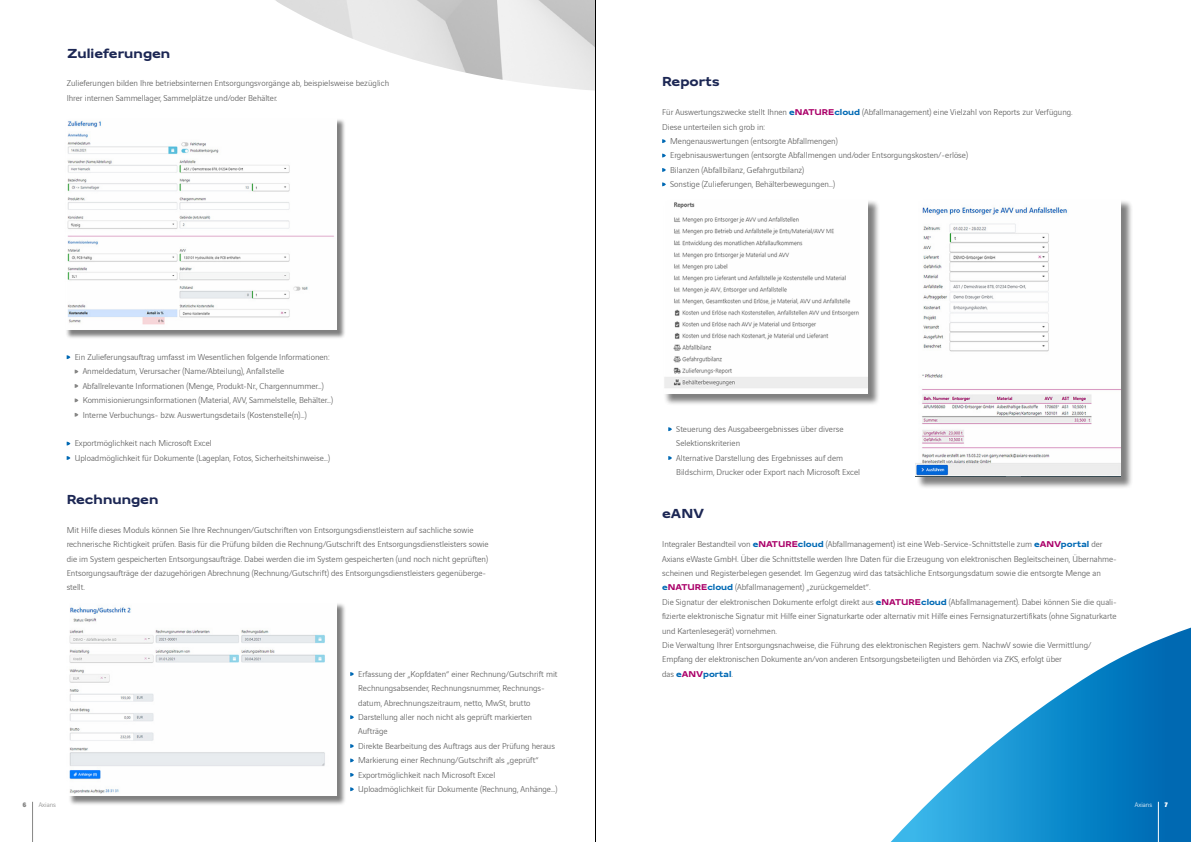
<style>
.page{position:relative;width:1191px;height:842px;background:#fff}
.page>*{position:absolute;margin:0;border:0;box-sizing:border-box;transform-origin:0 0}
.t1{font:700 14px "Vinci Sans Expanded";color:#1c2754}
.t2{font:300 9px/14.4px "Vinci Sans";color:#565656}
.t3{font:700 9px "Vinci Sans Expanded";color:#0069b4}
.t4{font:300 7px "Vinci Sans";color:#878786}
.t5{font:300 7px "Vinci Sans";color:#fff}
.t6{font:900 7px "Vinci Sans";color:#878786}
.t7{font:900 7px "Vinci Sans";color:#fff}
.s1{font-family:"Vinci Sans Expanded";font-weight:700;color:#0069b4}
.s2{font-family:"Vinci Sans Expanded";font-weight:700;color:#aa0069}
.s3{font-family:"Vinci Sans";font-weight:300;color:#565656}
.s4{color:#aa0069}
</style>
<div class="page">
<svg style="left:891px;top:628px;width:300px;height:214px"></svg>
<hr style="left:32px;top:802px;width:1px;height:40px;background:#878786">
<svg style="left:350px;top:672px;width:4px;height:4px"></svg>
<svg style="left:350px;top:715px;width:4px;height:4px"></svg>
<svg style="left:350px;top:744px;width:4px;height:4px"></svg>
<svg style="left:350px;top:758px;width:4px;height:4px"></svg>
<svg style="left:350px;top:773px;width:4px;height:4px"></svg>
<svg style="left:350px;top:787px;width:4px;height:4px"></svg>
<div style="left:68px;top:603px;width:279px;height:203px;background:#000;opacity:.5"></div>
<img style="left:68px;top:603px;width:269px;height:193px">
<div style="left:65px;top:118px;width:281px;height:221px;background:#000;opacity:.5"></div>
<img style="left:65px;top:118px;width:272px;height:212px">
<img style="left:275px;top:0;width:320px;height:91px">
<svg style="left:662px;top:139px;width:4px;height:4px"></svg>
<svg style="left:662px;top:154px;width:4px;height:3px"></svg>
<svg style="left:662px;top:168px;width:4px;height:4px"></svg>
<svg style="left:662px;top:182px;width:4px;height:4px"></svg>
<div style="left:663px;top:199px;width:217px;height:207px;background:#000;opacity:.5"></div>
<img style="left:663px;top:199px;width:204px;height:195px">
<div style="left:916px;top:199px;width:217px;height:290px;background:#000;opacity:.5"></div>
<img style="left:915px;top:199px;width:206px;height:277px">
<svg style="left:668px;top:427px;width:4px;height:4px"></svg>
<svg style="left:668px;top:456px;width:4px;height:4px"></svg>
<hr style="left:1158px;top:802px;width:1px;height:40px;background:#fff">
<hr style="left:595px;top:0;width:1px;height:842px;background:#000">
<h1 class="t1" style="left:67px;top:42px;width:105px">Zulieferungen</h1>
<p class="t2" style="left:67px;top:76px;width:324px">Zulieferungen bilden Ihre betriebsinternen Entsorgungsvorgänge ab, beispielsweise bezüglich<br>Ihrer internen Sammellager, Sammelplätze und/oder Behälter.</p>
<p class="t2" style="left:83px;top:349px;width:252px;text-indent:-8px">Ein Zulieferungsauftrag umfasst im Wesentlichen folgende Informationen:<br>Anmeldedatum, Verursacher (Name/Abteilung), Anfallstelle Abfallrelevante Informationen (Menge, Produkt-Nr., Chargennummer…)<br>Kommisionierungsinformationen (Material, AVV, Sammelstelle, Behälter…)<br>Interne Verbuchungs- bzw. Auswertungsdetails (Kostenstelle(n)…)</p>
<p class="t2" style="left:75px;top:436px;width:257px">Exportmöglichkeit nach Microsoft Excel<br>Uploadmöglichkeit für Dokumente (Lageplan, Fotos, Sicherheitshinweise…)</p>
<h1 class="t1" style="left:67px;top:489px;width:93px">Rechnungen</h1>
<p class="t2" style="left:67px;top:522px;width:423px">Mit Hilfe dieses Moduls können Sie Ihre Rechnungen/Gutschriften von Entsorgungsdienstleistern auf sachliche sowie rechnerische Richtigkeit prüfen. Basis für die Prüfung bilden die Rechnung/Gutschrift des Entsorgungsdienstleisters sowie die im System gespeicherten Entsorgungsaufträge. Dabei werden die im System gespeicherten (und noch nicht geprüften)<br>Entsorgungsaufträge der dazugehörigen Abrechnung (Rechnung/Gutschrift) des Entsorgungsdienstleisters gegenüberge&shy;stellt.</p>
<p class="t6" style="left:23px;top:798px;width:5px">6</p>
<p class="t4" style="left:39px;top:799px;width:19px">Axians</p>
<p class="t2" style="left:358px;top:666px;width:201px">Erfassung der „Kopfdaten“ einer Rechnung/Gutschrift mit Rechnungsabsender, Rechnungsnummer, Rechnungs&shy;datum, Abrechnungszeitraum, netto, MwSt, brutto Darstellung aller noch nicht als geprüft markierten Aufträge<br>Direkte Bearbeitung des Auftrags aus der Prüfung heraus Markierung einer Rechnung/Gutschrift als „geprüft“ Exportmöglichkeit nach Microsoft Excel Uploadmöglichkeit für Dokumente (Rechnung, Anhänge…)</p>
<h1 class="t1" style="left:662px;top:71px;width:59px">Reports</h1>
<p class="t2" style="left:662px;top:104px;width:412px">Für Auswertungszwecke stellt Ihnen <span class="s1">e</span><span class="s2">NATURE</span><span class="s1">cloud</span> (Abfallmanagement) eine Vielzahl von Reports zur Verfügung.</p>
<p class="t2" style="left:662px;top:119px;width:104px">Diese unterteilen sich grob in:</p>
<p class="t2" style="left:670px;top:133px;width:169px">Mengenauswertungen (entsorgte Abfallmengen)</p>
<p class="t2" style="left:670px;top:148px;width:299px">Ergebnisauswertungen (entsorgte Abfallmengen und/oder Entsorgungskosten/-erlöse)</p>
<p class="t2" style="left:670px;top:162px;width:136px">Bilanzen (Abfallbilanz, Gefahrgutbilanz)</p>
<p class="t2" style="left:670px;top:176px;width:166px">Sonstige (Zulieferungen, Behälterbewegungen…)</p>
<p class="t2" style="left:676px;top:421px;width:185px">Steuerung des Ausgabeergebnisses über diverse Selektionskriterien<br>Alternative Darstellung des Ergebnisses auf dem Bildschirm, Drucker oder Export nach Microsoft Excel</p>
<h1 class="t1" style="left:662px;top:503px;width:44px">eANV</h1>
<p class="t2" style="left:662px;top:536px;width:456px">Integraler Bestandteil von <span class="s1">e</span><span class="s2">NATURE</span><span class="s1">cloud</span> (Abfallmanagement) ist eine Web-Service-Schnittstelle zum <span class="s1">e</span><span class="s2">ANV</span><span class="s1">portal</span> der Axians eWaste GmbH. Über die Schnittstelle werden Ihre Daten für die Erzeugung von elektronischen Begleitscheinen, Übernahme&shy;scheinen und Registerbelegen gesendet. Im Gegenzug wird das tatsächliche Entsorgungsdatum sowie die entsorgte Menge an <span class="s1">e</span><span class="s2">NATURE</span><span class="s1">cloud</span> (Abfallmanagement) „zurückgemeldet“.<br>Die Signatur der elektronischen Dokumente erfolgt direkt aus <span class="s1">e</span><span class="s2">NATURE</span><span class="s1">cloud</span> (Abfallmanagement). Dabei können Sie die quali&shy;fizierte elektronische Signatur mit Hilfe einer Signaturkarte oder alternativ mit Hilfe eines Fernsignaturzertifikats (ohne Signaturkarte und Kartenlesegerät) vornehmen.<br>Die Verwaltung Ihrer Entsorgungsnachweise, die Führung des elektronischen Registers gem. NachwV sowie die Vermittlung/ Empfang der elektronischen Dokumente an/von anderen Entsorgungsbeteiligten und Behörden via ZKS, erfolgt über</p>
<p class="t3" style="left:662px;top:667px;width:72px"><span class="s3">das</span> e<span class="s4">ANV</span>portal<span class="s3">.</span></p>
<p class="t5" style="left:1134px;top:799px;width:19px">Axians</p>
<p class="t7" style="left:1164px;top:798px;width:5px">7</p>
</div>
